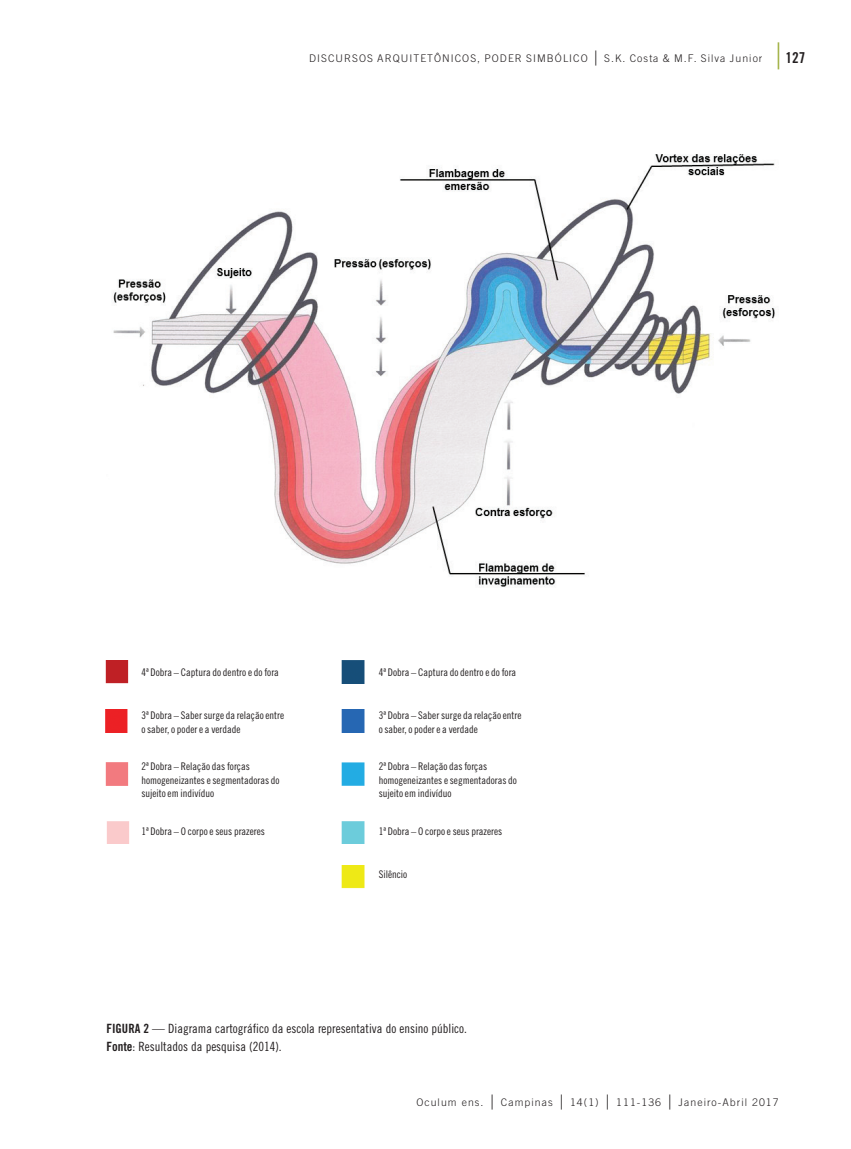
<style>
.page{position:relative;width:851px;height:1149px;background:#fff}
.page>*{position:absolute;margin:0;border:0;box-sizing:border-box;transform-origin:0 0}
.t1{font:15px "Trade Gothic Bold Cond Twenty";color:#231f20}
.t2{font:12.75px/18px "Trade Gothic Cond Eighteen";color:#231f20}
.t3{font:10.5px/13.5px "Trade Gothic Cond Eighteen";color:#231f20}
.t4{font:300 10.5px "Trade Gothic";letter-spacing:.1em;color:#231f20}
.s1{font-family:"Apple Garamond";font-size:15px}
.s2{font-family:"Apple Garamond";font-weight:300;font-size:27px;color:#9dae3b}
.s3{font-family:"Trade Gothic Bold Cond Twenty"}
</style>
<div class="page">
<img style="left:113px;top:154px;width:662px;height:433px">
<img style="left:105px;top:660px;width:24px;height:23px">
<img style="left:105px;top:709px;width:23px;height:23px">
<img style="left:105px;top:762px;width:24px;height:23px">
<img style="left:341px;top:660px;width:24px;height:23px">
<img style="left:341px;top:709px;width:24px;height:23px">
<img style="left:341px;top:762px;width:24px;height:23px">
<img style="left:341px;top:821px;width:24px;height:22px">
<img style="left:341px;top:865px;width:24px;height:22px">
<p class="t4" style="left:309px;top:52px;width:149px">DISCURSOS arquitetônicos</p>
<p class="t4" style="left:477px;top:52px;width:287px">, PODER SIMBÓLICO <span class="s1">|</span> S.K. Costa &amp; M.F. Silva Junior</p>
<h1 class="t1" style="left:771px;top:49px;width:35px"><span class="s2">|</span>127</h1>
<p class="t3" style="left:141px;top:664px;width:139px">4ª Dobra – Captura do dentro e do fora</p>
<p class="t3" style="left:141px;top:708px;width:144px">3ª Dobra – Saber surge da relação entre o saber, o poder e a verdade</p>
<p class="t3" style="left:141px;top:759px;width:140px">2ª Dobra – Relação das forças homogeneizantes e segmentadoras do sujeito em indivíduo</p>
<p class="t3" style="left:141px;top:823px;width:125px">1ª Dobra – O corpo e seus prazeres</p>
<p class="t3" style="left:378px;top:664px;width:139px">4ª Dobra – Captura do dentro e do fora</p>
<p class="t3" style="left:378px;top:708px;width:144px">3ª Dobra – Saber surge da relação entre o saber, o poder e a verdade</p>
<p class="t3" style="left:378px;top:759px;width:140px">2ª Dobra – Relação das forças homogeneizantes e segmentadoras do sujeito em indivíduo</p>
<p class="t3" style="left:378px;top:823px;width:125px">1ª Dobra – O corpo e seus prazeres</p>
<p class="t3" style="left:378px;top:867px;width:30px">Silêncio</p>
<p class="t2" style="left:106px;top:1019px;width:362px"><span class="s3">FIGURA 2</span> — Diagrama cartográfico da escola representativa do ensino público.<br><span class="s3">Fonte</span>: Resultados da pesquisa (2014).</p>
<p class="t4" style="left:416px;top:1095px;width:364px">Oculum ens. <span class="s1">|</span> Campinas <span class="s1">|</span> 14(1) <span class="s1">|</span> 111-136 <span class="s1">|</span> Janeiro-Abril 2017</p>
</div>
